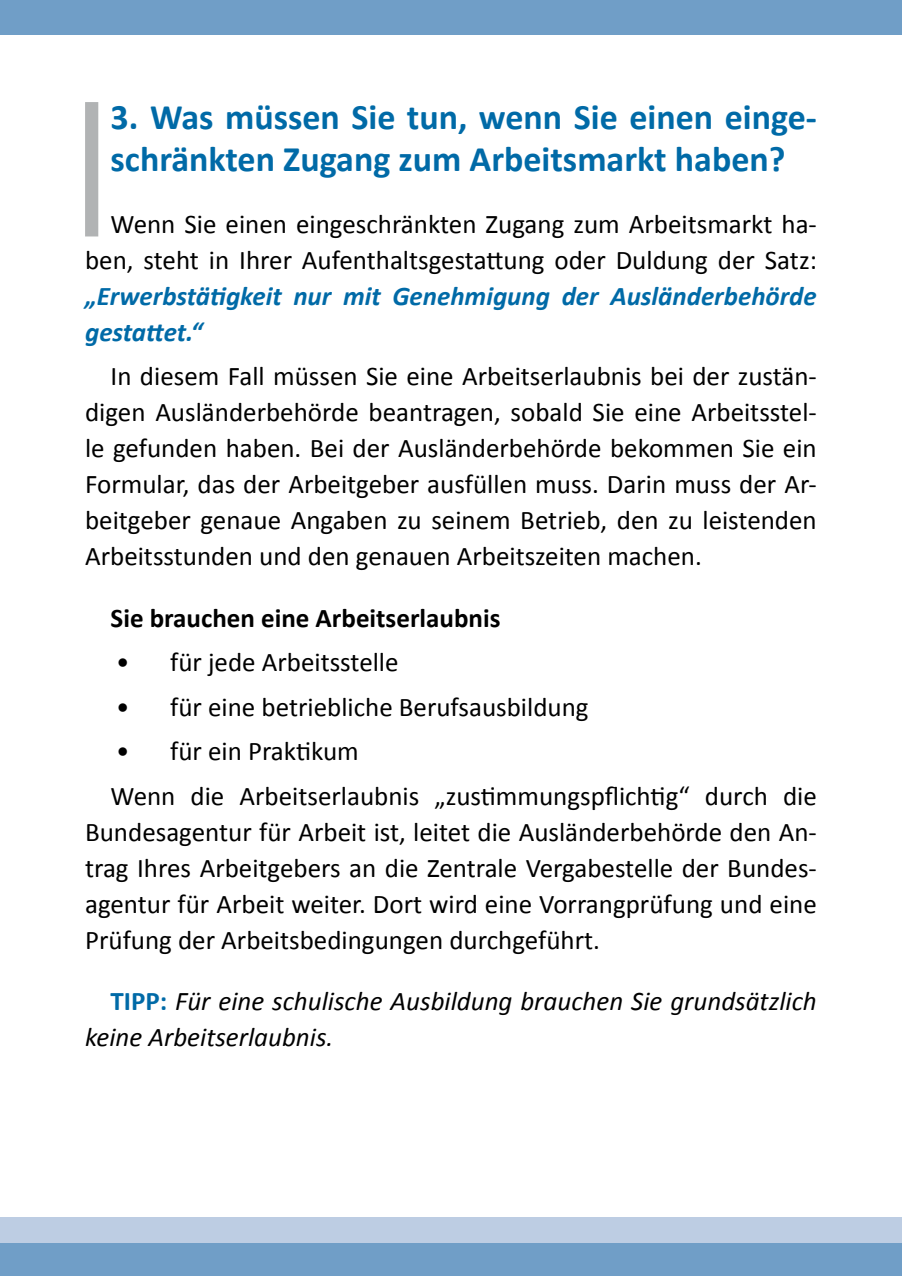
<style>
.page{position:relative;width:902px;height:1276px;background:#fff}
.page>*{position:absolute;margin:0;border:0;box-sizing:border-box;transform-origin:0 0}
.t1{font:700 36px/42px "Calibri";color:#006aa7}
.t2{font:27px/36px "Calibri";color:#000;text-align:justify}
.t3{font:italic 27px/36px "Calibri";color:#000}
.t4{font:italic 700 27px/36px "Calibri";color:#006aa7}
.t5{font:700 27px "Calibri";color:#000}
.s1{font-weight:700;font-style:normal;color:#006aa7}
</style>
<div class="page">
<div style="left:0;top:0;width:901px;height:34px;background:#709ec7"></div>
<div style="left:0;top:1242px;width:901px;height:34px;background:#709ec7"></div>
<div style="left:0;top:1216px;width:901px;height:26px;background:#bdcde3"></div>
<div style="left:85px;top:102px;width:13px;height:134px;background:#b1b3b4"></div>
<h1 class="t1" style="left:111px;top:96px;width:707px">3. Was müssen Sie tun, wenn Sie einen einge&shy;schränkten Zugang zum Arbeitsmarkt haben?</h1>
<p class="t2" style="left:85px;top:206px;width:733px;text-align:right">Wenn Sie einen eingeschränkten Zugang zum Arbeitsmarkt ha&shy;ben, steht in Ihrer Aufenthaltsgestattung oder Duldung der Satz:</p>
<p class="t4" style="left:85px;top:278px;width:733px">„Erwerbstätigkeit nur mit Genehmigung der Ausländerbehörde gestattet.“</p>
<p class="t2" style="left:85px;top:358px;width:733px;text-indent:26px">In diesem Fall müssen Sie eine Arbeitserlaubnis bei der zustän&shy;digen Ausländerbehörde beantragen, sobald Sie eine Arbeitsstel&shy;le gefunden haben. Bei der Ausländerbehörde bekommen Sie ein Formular, das der Arbeitgeber ausfüllen muss. Darin muss der Ar&shy;beitgeber genaue Angaben zu seinem Betrieb, den zu leistenden Arbeitsstunden und den genauen Arbeitszeiten machen.</p>
<p class="t5" style="left:111px;top:600px;width:391px">Sie brauchen eine Arbeitserlaubnis</p>
<p class="t2" style="left:116px;top:644px;width:284px">• für jede Arbeitsstelle</p>
<p class="t2" style="left:116px;top:689px;width:474px">• für eine betriebliche Berufsausbildung</p>
<p class="t2" style="left:111px;top:729px;width:707px;line-height:44.4px">• für ein Praktikum<br>Wenn die Arbeitserlaubnis „zustimmungspflichtig“ durch die</p>
<p class="t2" style="left:85px;top:814px;width:733px">Bundesagentur für Arbeit ist, leitet die Ausländerbehörde den An&shy;trag Ihres Arbeitgebers an die Zentrale Vergabestelle der Bundes&shy;agentur für Arbeit weiter. Dort wird eine Vorrangprüfung und eine Prüfung der Arbeitsbedingungen durchgeführt.</p>
<p class="t3" style="left:85px;top:982px;width:733px;text-indent:26px"><span class="s1">TIPP:</span> Für eine schulische Ausbildung brauchen Sie grundsätzlich keine Arbeitserlaubnis.</p>
</div>
